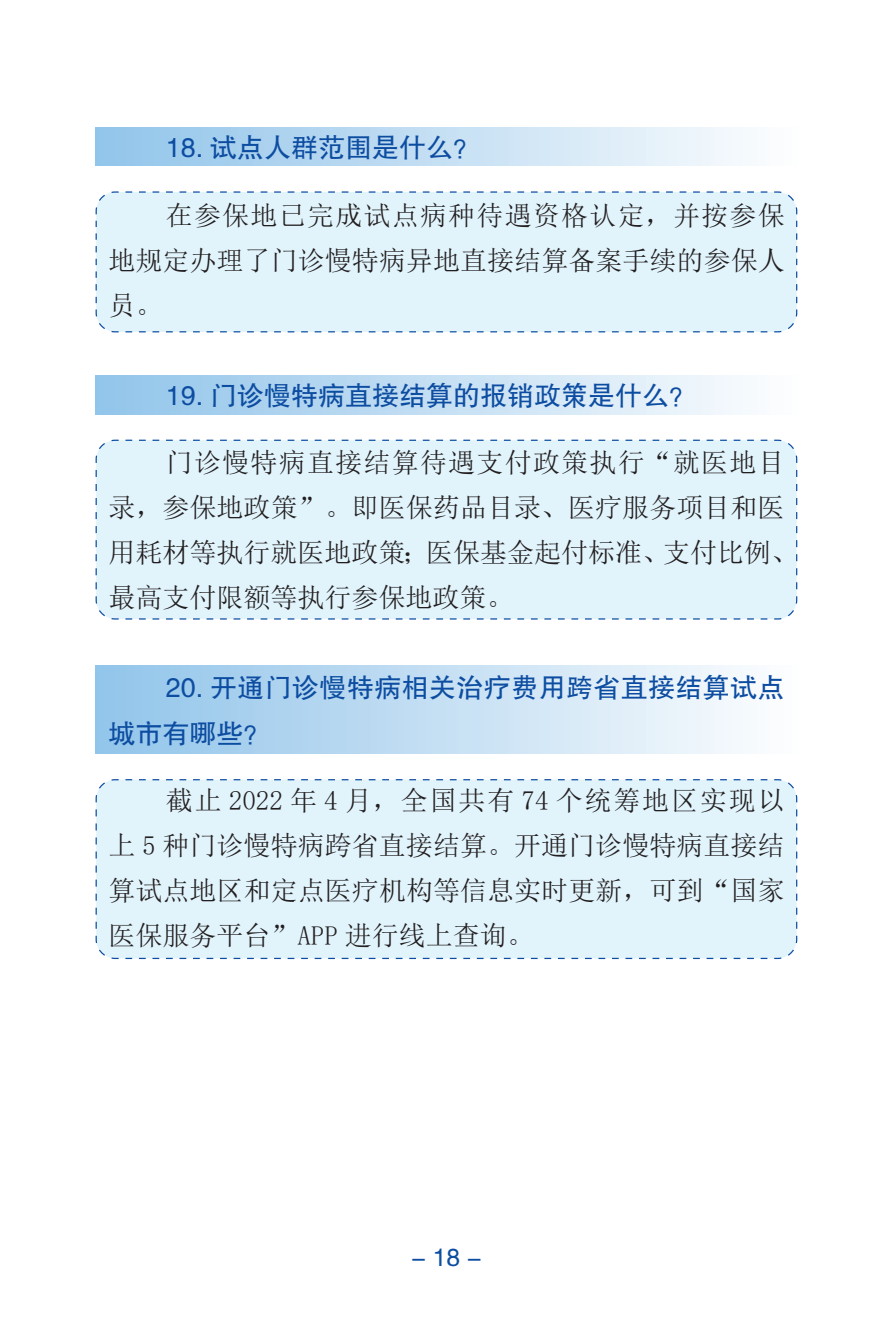
<style>
.page{position:relative;width:893px;height:1340px;background:#fff}
.page>*{position:absolute;margin:0;border:0;box-sizing:border-box;transform-origin:0 0}
.t1{font:27px/45px "Sim Sun";color:#231f20;text-align:justify}
.t2{font:27px/45px "FZHTK GBK1 0";color:#0d4da1}
.t3{font:24.75px "FZHTK GBK1 0";color:#0d4da1}
</style>
<div class="page">
<div style="left:95px;top:191px;width:703px;height:142px;background:#e1f4fc"></div>
<div style="left:95px;top:439px;width:703px;height:181px;background:#e1f4fc"></div>
<div style="left:95px;top:779px;width:703px;height:180px;background:#e1f4fc"></div>
<div style="left:96px;top:128px;width:701px;height:38px;background:linear-gradient(to right,#91c4ea,#fcfdfe)"></div>
<div style="left:96px;top:376px;width:701px;height:38px;background:linear-gradient(to right,#91c4ea,#fcfdfe)"></div>
<div style="left:96px;top:665px;width:701px;height:88px;background:linear-gradient(to right,#91c4ea,#fcfdfe)"></div>
<p class="t2" style="left:166px;top:126px;width:316px">18. 试点人群范围是什么？</p>
<p class="t1" style="left:108px;top:192px;width:678px;text-indent:57px">在参保地已完成试点病种待遇资格认定，并按参保地规定办理了门诊慢特病异地直接结算备案手续的参保人员。</p>
<p class="t2" style="left:166px;top:373px;width:532px">19. 门诊慢特病直接结算的报销政策是什么？</p>
<p class="t1" style="left:108px;top:440px;width:691px;text-align:left;text-indent:57px">门诊慢特病直接结算待遇支付政策执行“就医地目录，参保地政策”。即医保药品目录、医疗服务项目和医用耗材等执行就医地政策；医保基金起付标准、支付比例、最高支付限额等执行参保地政策。</p>
<p class="t2" style="left:108px;top:666px;width:678px;text-indent:57px">20. 开通门诊慢特病相关治疗费用跨省直接结算试点城市有哪些？</p>
<p class="t1" style="left:108px;top:777px;width:678px;text-indent:57px">截止 2022 年 4 月，全国共有 74 个统筹地区实现以上 5 种门诊慢特病跨省直接结算。开通门诊慢特病直接结算试点地区和定点医疗机构等信息实时更新，可到“国家医保服务平台”APP 进行线上查询。</p>
<p class="t3" style="left:411px;top:1243px;width:71px">- 18 -</p>
</div>
